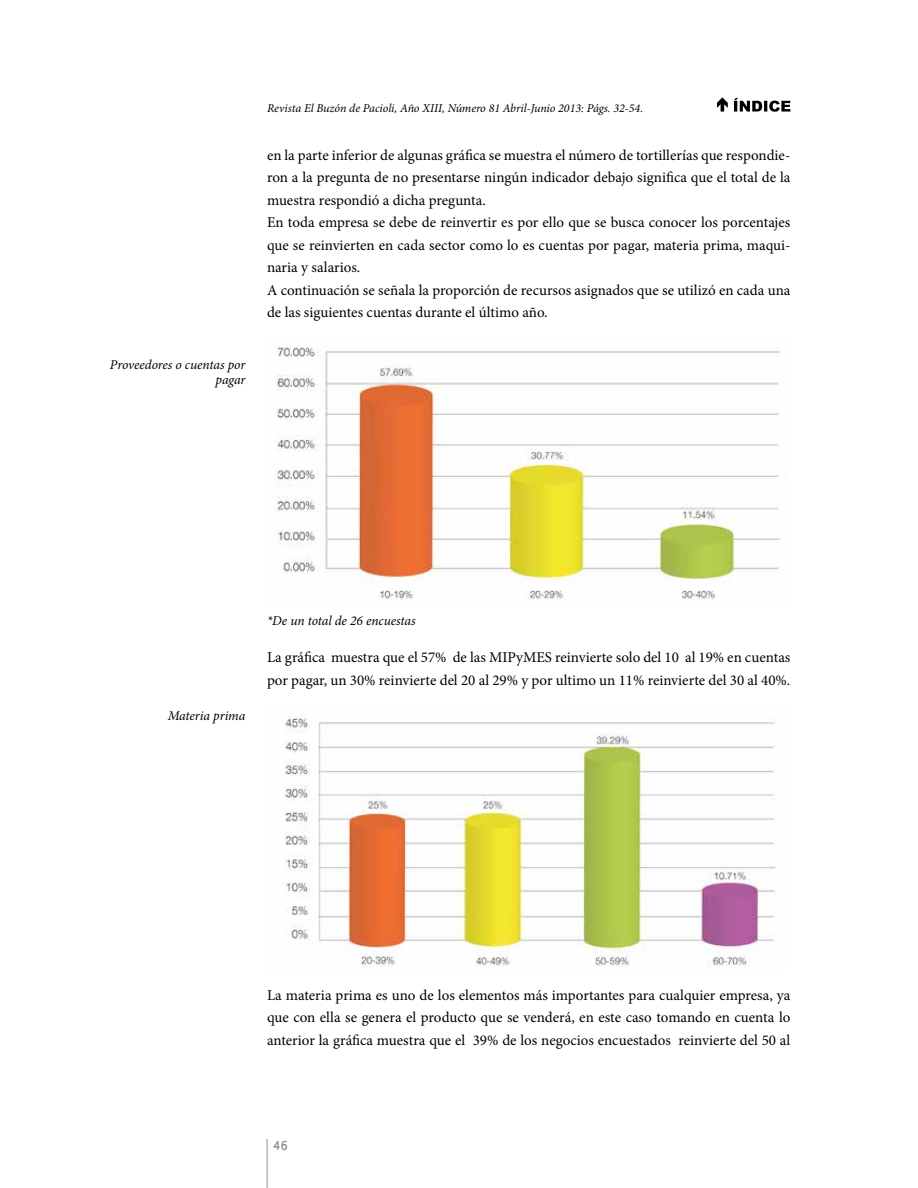
<style>
.page{position:relative;width:918px;height:1188px;background:#fff}
.page>*{position:absolute;margin:0;border:0;box-sizing:border-box;transform-origin:0 0}
.t1{font:15px/22.5px "Minion Pro";color:#000}
.t2{font:italic 13.5px/15px "Minion Pro";letter-spacing:-.005em;color:#000;text-align:right}
.t3{font:900 13.5px "Homizio";color:#8b8e90}
.t4{font:italic 12px "Minion Pro";letter-spacing:-.005em;color:#000}
</style>
<div class="page">
<hr style="left:267px;top:1139px;width:1px;height:49px;background:#8b8e90">
<svg style="left:734px;top:98px;width:56px;height:14px"></svg>
<svg style="left:717px;top:97px;width:11px;height:15px"></svg>
<img style="left:276px;top:347px;width:505px;height:253px">
<img style="left:284px;top:716px;width:492px;height:251px">
<p class="t2" style="left:110px;top:357px;width:137px">Proveedores o cuentas por pagar</p>
<p class="t4" style="left:267px;top:100px;width:378px">Revista El Buzón de Pacioli, Año XIII, Número 81 Abril-Junio 2013: Págs. 32-54.</p>
<p class="t1" style="left:267px;top:144px;width:525px">en la parte inferior de algunas gráfica se muestra el número de tortillerías que respondie&shy;ron a la pregunta de no presentarse ningún indicador debajo significa que el total de la muestra respondió a dicha pregunta.<br>En toda empresa se debe de reinvertir es por ello que se busca conocer los porcentajes que se reinvierten en cada sector como lo es cuentas por pagar, materia prima, maqui&shy;naria y salarios.<br>A continuación se señala la proporción de recursos asignados que se utilizó en cada una de las siguientes cuentas durante el último año.</p>
<p class="t2" style="left:168px;top:709px;width:79px">Materia prima</p>
<p class="t2" style="left:267px;top:613px;width:150px">*De un total de 26 encuestas</p>
<p class="t1" style="left:267px;top:646px;width:525px">La gráfica muestra que el 57% de las MIPyMES reinvierte solo del 10 al 19% en cuentas por pagar, un 30% reinvierte del 20 al 29% y por ultimo un 11% reinvierte del 30 al 40%.</p>
<p class="t1" style="left:267px;top:984px;width:525px;text-align:justify">La materia prima es uno de los elementos más importantes para cualquier empresa, ya que con ella se genera el producto que se venderá, en este caso tomando en cuenta lo anterior la gráfica muestra que el 39% de los negocios encuestados reinvierte del 50 al</p>
<p class="t3" style="left:273px;top:1138px;width:16px">46</p>
</div>
